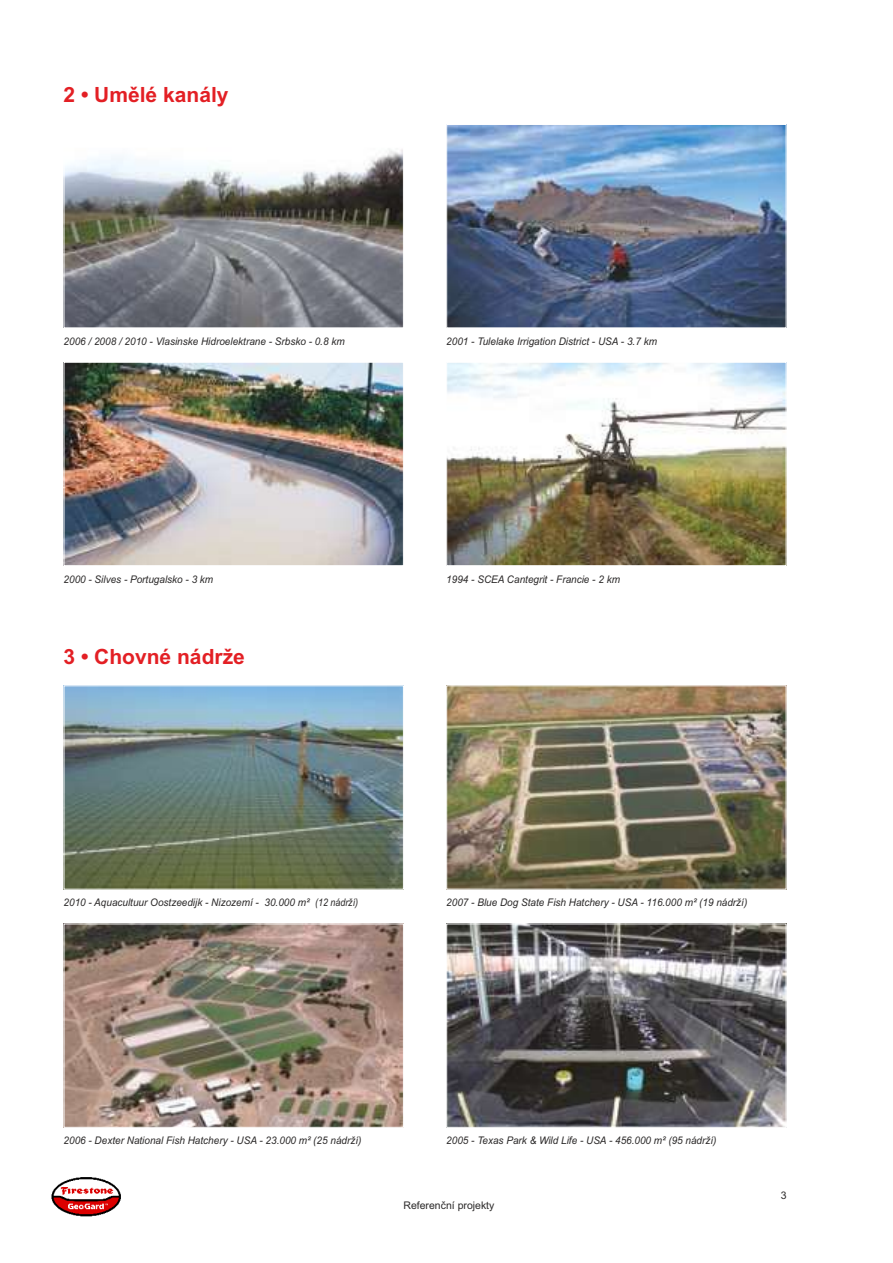
<style>
.page{position:relative;width:893px;height:1263px;background:#fff}
.page>*{position:absolute;margin:0;border:0;box-sizing:border-box;transform-origin:0 0}
.t1{font:700 21px "Arial";color:#e31f24}
.t2{font:italic 10.5px "Arial";color:#2b2929;scale:.95 1}
.t3{font:10.5px "Arial";color:#2b2929}
</style>
<div class="page">
<img style="left:66px;top:364px;width:336px;height:200px">
<div style="left:64px;top:362px;width:340px;height:204px;border:1px solid #fff"></div>
<img style="left:448px;top:126px;width:336px;height:200px">
<div style="left:446px;top:124px;width:340px;height:204px;border:1px solid #fff"></div>
<img style="left:448px;top:364px;width:336px;height:200px">
<div style="left:446px;top:362px;width:340px;height:204px;border:1px solid #fff"></div>
<img style="left:66px;top:149px;width:336px;height:177px">
<div style="left:64px;top:124px;width:340px;height:204px;border:1px solid #fff"></div>
<img style="left:448px;top:925px;width:336px;height:201px">
<div style="left:446px;top:923px;width:340px;height:205px;border:1px solid #fff"></div>
<img style="left:66px;top:687px;width:336px;height:200px">
<div style="left:64px;top:685px;width:340px;height:204px;border:1px solid #fff"></div>
<img style="left:448px;top:687px;width:336px;height:200px">
<div style="left:446px;top:685px;width:340px;height:204px;border:1px solid #fff"></div>
<img style="left:66px;top:925px;width:336px;height:201px">
<div style="left:64px;top:923px;width:340px;height:205px;border:1px solid #fff"></div>
<img style="left:51px;top:1177px;width:70px;height:40px">
<h1 class="t1" style="left:64px;top:87px;width:166px">2 • Umělé kanály</h1>
<p class="t2" style="left:64px;top:337px;width:297px">2006 / 2008 / 2010 - Vlasinske Hidroelektrane - Srbsko - 0.8 km</p>
<p class="t2" style="left:64px;top:575px;width:159px">2000 - Silves - Portugalsko - 3 km</p>
<h1 class="t1" style="left:64px;top:648px;width:183px">3 • Chovné nádrže</h1>
<p class="t2" style="left:446px;top:337px;width:223px">2001 - Tulelake Irrigation District - USA - 3.7 km</p>
<p class="t2" style="left:446px;top:575px;width:184px">1994 - SCEA Cantegrit - Francie - 2 km</p>
<p class="t2" style="left:64px;top:898px;width:312px">2010 - Aquacultuur Oostzeedijk - Nizozemí - 30.000 m² (12 nádrží)</p>
<p class="t2" style="left:446px;top:898px;width:318px">2007 - Blue Dog State Fish Hatchery - USA - 116.000 m² (19 nádrží)</p>
<p class="t2" style="left:64px;top:1137px;width:315px">2006 - Dexter National Fish Hatchery - USA - 23.000 m² (25 nádrží)</p>
<p class="t2" style="left:446px;top:1137px;width:286px">2005 - Texas Park &amp; Wild Life - USA - 456.000 m² (95 nádrží)</p>
<p class="t3" style="left:403px;top:1202px;width:93px">Referenční projekty</p>
<p class="t3" style="left:781px;top:1192px;width:7px">3</p>
</div>
